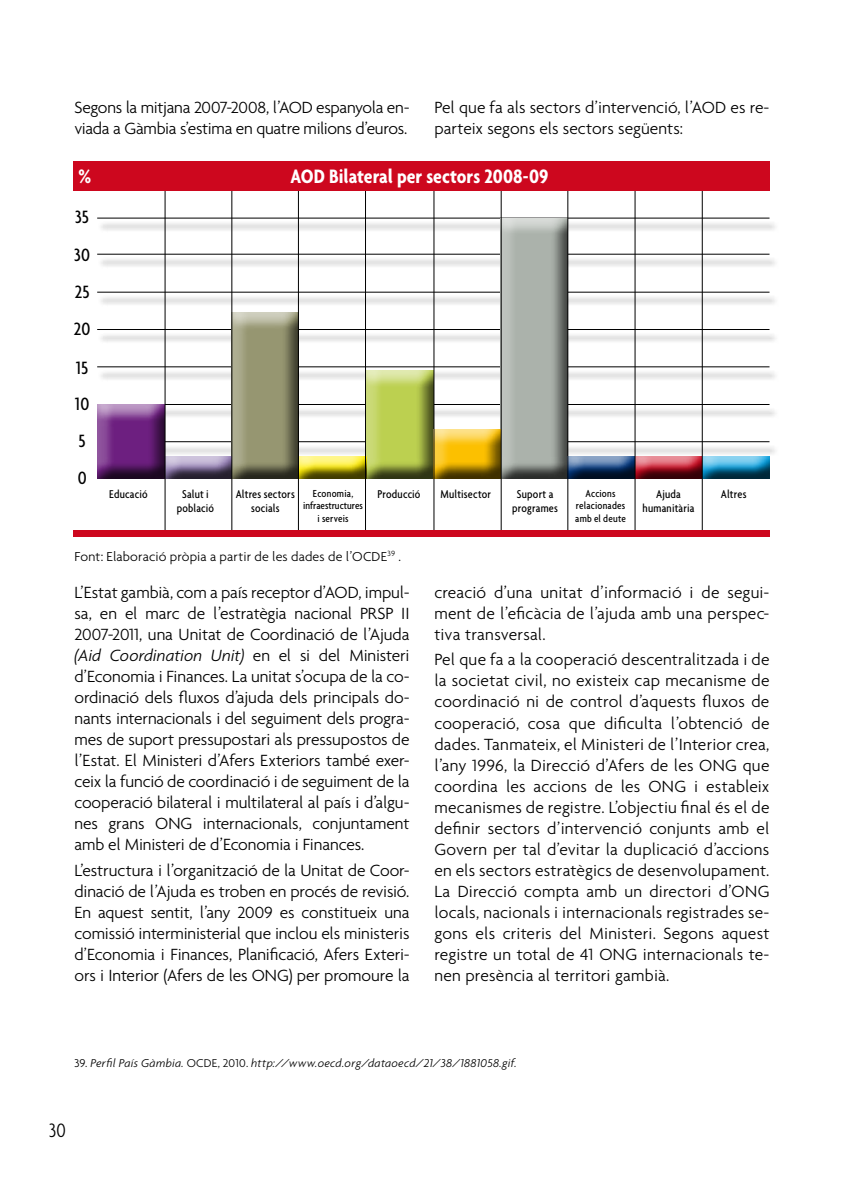
<style>
.page{position:relative;width:844px;height:1191px;background:#fff}
.page>*{position:absolute;margin:0;border:0;box-sizing:border-box;transform-origin:0 0}
.t1{font:700 condensed 21px "Agenda";color:#fff}
.t2{font:300 condensed 21px "Agenda";color:#000}
.t3{font:500 condensed 19.25px "Agenda";color:#000}
.t4{font:300 17.5px/21px "Agenda";letter-spacing:-.005em;color:#000;text-align:justify}
.t5{font:300 14px "Agenda";letter-spacing:.01em;color:#000}
.t6{font:500 condensed 12.25px/14px "Agenda";letter-spacing:.015em;color:#000;text-align:center}
.t7{font:italic 300 12.25px "Agenda";letter-spacing:.02em;color:#000}
.t8{font:500 condensed 11.03px/12.6px "Agenda";letter-spacing:.015em;color:#000;text-align:center}
.s1{font-style:italic}
.s2{font-style:normal}
</style>
<div class="page">
<div style="left:97px;top:221px;width:682px;height:12px;background:#000;opacity:.75"></div>
<hr style="left:97px;top:218px;width:672px;height:1px;background:#000">
<div style="left:97px;top:332px;width:682px;height:12px;background:#000;opacity:.75"></div>
<hr style="left:97px;top:329px;width:672px;height:1px;background:#000">
<div style="left:97px;top:369px;width:682px;height:12px;background:#efefef"></div>
<hr style="left:97px;top:366px;width:672px;height:1px;background:#000">
<div style="left:97px;top:295px;width:682px;height:12px;background:#000;opacity:.75"></div>
<hr style="left:97px;top:292px;width:672px;height:1px;background:#000">
<div style="left:97px;top:257px;width:682px;height:12px;background:#000;opacity:.75"></div>
<hr style="left:97px;top:254px;width:672px;height:1px;background:#000">
<div style="left:97px;top:407px;width:682px;height:12px;background:#000;opacity:.75"></div>
<hr style="left:97px;top:404px;width:672px;height:1px;background:#000">
<div style="left:97px;top:444px;width:682px;height:12px;background:#000;opacity:.75"></div>
<hr style="left:97px;top:441px;width:672px;height:1px;background:#000">
<div style="left:96px;top:402px;width:71px;height:77px;background:#000;opacity:.75"></div>
<div style="left:365px;top:367px;width:70px;height:112px;background:#000;opacity:.75"></div>
<div style="left:231px;top:309px;width:70px;height:170px;background:#000;opacity:.75"></div>
<div style="left:499px;top:215px;width:71px;height:264px;background:#000;opacity:.75"></div>
<div style="left:634px;top:454px;width:70px;height:25px;background:#000;opacity:.75"></div>
<div style="left:165px;top:454px;width:70px;height:25px;background:#000;opacity:.75"></div>
<div style="left:432px;top:426px;width:71px;height:53px;background:#000;opacity:.75"></div>
<div style="left:298px;top:454px;width:70px;height:25px;background:#000;opacity:.75"></div>
<div style="left:567px;top:454px;width:70px;height:25px;background:#000;opacity:.75"></div>
<div style="left:701px;top:454px;width:70px;height:25px;background:#000;opacity:.75"></div>
<hr style="left:165px;top:175px;width:1px;height:359px;background:#000">
<hr style="left:231px;top:175px;width:1px;height:359px;background:#000">
<hr style="left:298px;top:175px;width:1px;height:359px;background:#000">
<hr style="left:365px;top:175px;width:1px;height:359px;background:#000">
<hr style="left:567px;top:175px;width:1px;height:359px;background:#000">
<hr style="left:433px;top:175px;width:1px;height:359px;background:#000">
<hr style="left:634px;top:175px;width:1px;height:359px;background:#000">
<hr style="left:500px;top:175px;width:1px;height:359px;background:#000">
<hr style="left:701px;top:175px;width:1px;height:359px;background:#000">
<div style="left:73px;top:531px;width:696px;height:6px;background:#cd071e"></div>
<div style="left:73px;top:161px;width:696px;height:30px;background:#cd071e"></div>
<p class="t4" style="left:74px;top:96px;width:336px">Segons la mitjana 2007-2008, l’AOD espanyola en&shy;viada a Gàmbia s’estima en quatre milions d’euros.</p>
<p class="t4" style="left:434px;top:96px;width:336px">Pel que fa als sectors d’intervenció, l’AOD es re&shy;parteix segons els sectors següents:</p>
<p class="t1" style="left:78px;top:164px;width:14px">%</p>
<p class="t1" style="left:290px;top:164px;width:260px">AOD Bilateral per sectors 2008-09</p>
<p class="t3" style="left:75px;top:206px;width:15px">35</p>
<p class="t3" style="left:74px;top:243px;width:17px">30</p>
<p class="t3" style="left:75px;top:281px;width:16px">25</p>
<p class="t3" style="left:74px;top:317px;width:18px">20</p>
<p class="t3" style="left:76px;top:356px;width:14px">15</p>
<p class="t3" style="left:75px;top:393px;width:16px">10</p>
<p class="t3" style="left:79px;top:429px;width:9px">5</p>
<p class="t3" style="left:78px;top:466px;width:10px">0</p>
<p class="t6" style="left:109px;top:486px;width:40px">Educació</p>
<p class="t6" style="left:182px;top:486px;width:28px">Salut i</p>
<p class="t6" style="left:377px;top:486px;width:44px">Producció</p>
<p class="t6" style="left:440px;top:486px;width:52px">Multisector</p>
<p class="t6" style="left:720px;top:486px;width:27px">Altres</p>
<p class="t6" style="left:177px;top:500px;width:39px">població</p>
<p class="t6" style="left:236px;top:486px;width:61px">Altres sectors socials</p>
<p class="t6" style="left:512px;top:486px;width:47px">Suport a programes</p>
<p class="t6" style="left:642px;top:486px;width:53px">Ajuda humanitària</p>
<p class="t8" style="left:303px;top:486px;width:61px">Economia, infraestructures i serveis</p>
<p class="t8" style="left:575px;top:486px;width:52px">Accions relacionades amb el deute</p>
<p class="t5" style="left:74px;top:548px;width:328px">Font: Elaboració pròpia a partir de les dades de l’OCDE<sup>39</sup> .</p>
<p class="t4" style="left:74px;top:581px;width:336px">L’Estat gambià, com a país receptor d’AOD, impul&shy;sa, en el marc de l’estratègia nacional PRSP II 2007-2011, una Unitat de Coordinació de l’Ajuda <span class="s1">(Aid Coordination Unit)</span> en el si del Ministeri d’Economia i Finances. La unitat s’ocupa de la co&shy;ordinació dels fluxos d’ajuda dels principals do&shy;nants internacionals i del seguiment dels progra&shy;mes de suport pressupostari als pressupostos de l’Estat. El Ministeri d’Afers Exteriors també exer&shy;ceix la funció de coordinació i de seguiment de la cooperació bilateral i multilateral al país i d’algu&shy;nes grans ONG internacionals, conjuntament amb el Ministeri de d’Economia i Finances.</p>
<p class="t4" style="left:74px;top:859px;width:336px">L’estructura i l’organització de la Unitat de Coor&shy;dinació de l’Ajuda es troben en procés de revisió.<br>En aquest sentit, l’any 2009 es constitueix una comissió interministerial que inclou els ministeris d’Economia i Finances, Planificació, Afers Exteri&shy;ors i Interior (Afers de les ONG) per promoure la</p>
<p class="t4" style="left:434px;top:581px;width:336px">creació d’una unitat d’informació i de segui&shy;ment de l’eficàcia de l’ajuda amb una perspec&shy;tiva transversal.</p>
<p class="t4" style="left:434px;top:649px;width:336px">Pel que fa a la cooperació descentralitzada i de la societat civil, no existeix cap mecanisme de coordinació ni de control d’aquests fluxos de cooperació, cosa que dificulta l’obtenció de dades. Tanmateix, el Ministeri de l’Interior crea, l’any 1996, la Direcció d’Afers de les ONG que coordina les accions de les ONG i estableix mecanismes de registre. L’objectiu final és el de definir sectors d’intervenció conjunts amb el Govern per tal d’evitar la duplicació d’accions en els sectors estratègics de desenvolupament.<br>La Direcció compta amb un directori d’ONG locals, nacionals i internacionals registrades se&shy;gons els criteris del Ministeri. Segons aquest registre un total de 41 ONG internacionals te&shy;nen presència al territori gambià.</p>
<p class="t7" style="left:74px;top:1055px;width:443px"><span class="s2">39.</span> Perfil País Gàmbia. <span class="s2">OCDE, 2010.</span> http://www.oecd.org/dataoecd/21/38/1881058.gif.</p>
<p class="t2" style="left:49px;top:1118px;width:18px">30</p>
</div>
